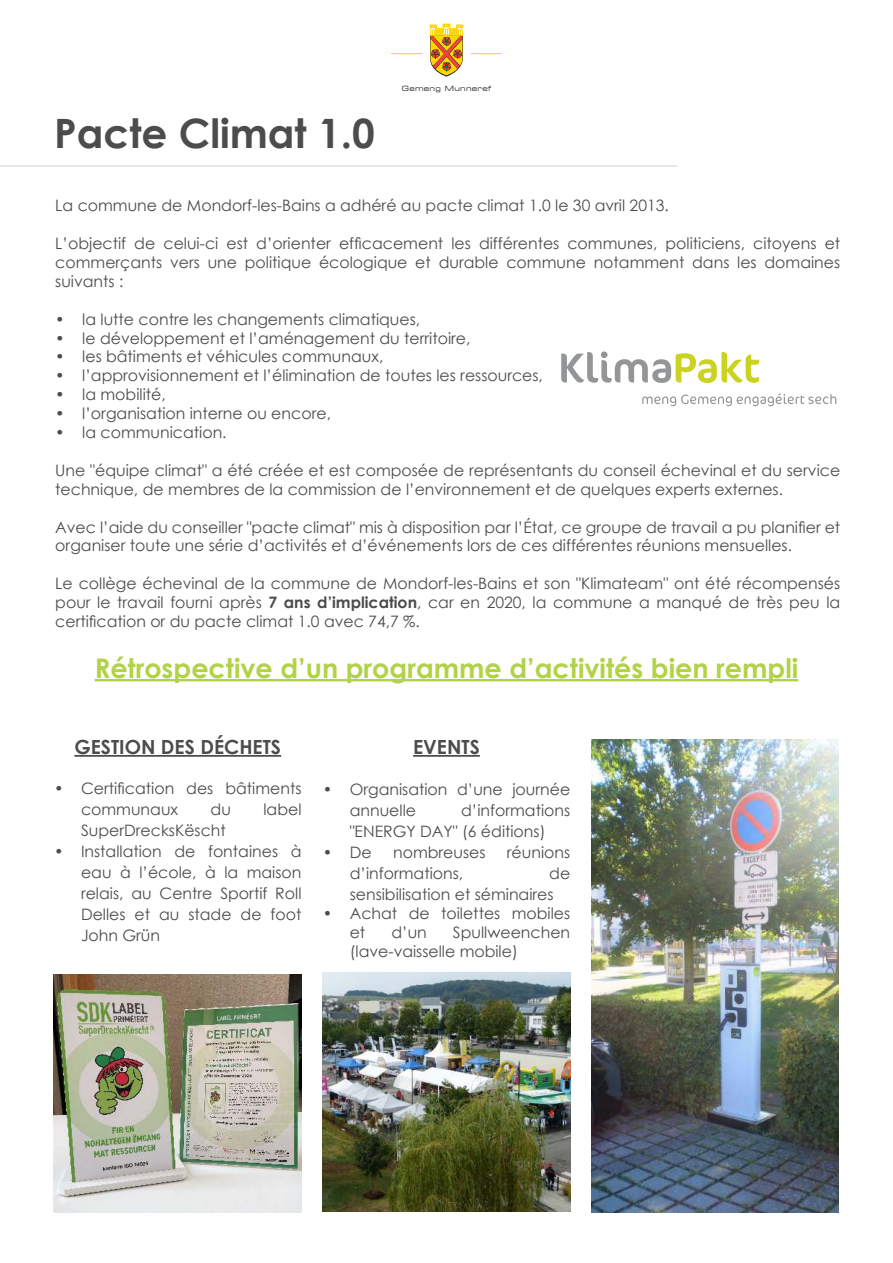
<style>
.page{position:relative;width:893px;height:1263px;background:#fff}
.page>*{position:absolute;margin:0;border:0;box-sizing:border-box;transform-origin:0 0}
.t1{font:700 40.5px "Century Gothic";color:#4c4c4e}
.t2{font:700 27px "Century Gothic";color:#b1d249}
.t3{font:700 19.5px "Century Gothic";color:#4c4c4e}
.t4{font:15.75px/18.9px "Century Gothic";color:#4c4c4e}
.t5{font:expanded 7.05px "Square 721 BT";letter-spacing:.05em;color:#221f1f}
.s1{font-weight:700}
</style>
<div class="page">
<hr style="left:74px;top:755px;width:207px;height:2px;background:#4c4c4e">
<img style="left:591px;top:739px;width:248px;height:473px">
<hr style="left:95px;top:679px;width:703px;height:2px;background:#b1d249">
<hr style="left:413px;top:755px;width:67px;height:2px;background:#4c4c4e">
<hr style="left:0;top:165px;width:677px;height:2px;background:#dddee0">
<img style="left:53px;top:974px;width:248px;height:238px">
<img style="left:322px;top:972px;width:248px;height:239px">
<svg style="left:642px;top:393px;width:194px;height:13px"></svg>
<svg style="left:561px;top:351px;width:198px;height:32px"></svg>
<hr style="left:391px;top:53px;width:31px;height:1px;background:#ffd600">
<hr style="left:471px;top:53px;width:31px;height:1px;background:#ffd600">
<svg style="left:430px;top:24px;width:33px;height:53px;background:#dda640"></svg>
<h1 class="t1" style="left:54px;top:115px;width:322px">Pacte Climat 1.0</h1>
<p class="t5" style="left:402px;top:86px;width:91px">Gemeng Munneref</p>
<p class="t4" style="left:55px;top:197px;width:615px">La commune de Mondorf-les-Bains a adhéré au pacte climat 1.0 le 30 avril 2013.</p>
<p class="t4" style="left:55px;top:234px;width:786px;text-align:justify">L’objectif de celui-ci est d’orienter efficacement les différentes communes, politiciens, citoyens et commerçants vers une politique écologique et durable commune notamment dans les domaines suivants :</p>
<p class="t4" style="left:55px;top:311px;width:366px">• la lutte contre les changements climatiques,</p>
<p class="t4" style="left:55px;top:330px;width:417px">• le développement et l’aménagement du territoire,</p>
<p class="t4" style="left:55px;top:348px;width:330px">• les bâtiments et véhicules communaux,</p>
<p class="t4" style="left:55px;top:367px;width:489px">• l’approvisionnement et l’élimination de toutes les ressources,</p>
<p class="t4" style="left:55px;top:386px;width:112px">• la mobilité,</p>
<p class="t4" style="left:55px;top:405px;width:277px">• l’organisation interne ou encore,</p>
<p class="t4" style="left:55px;top:424px;width:173px">• la communication.</p>
<p class="t4" style="left:55px;top:462px;width:786px">Une "équipe climat" a été créée et est composée de représentants du conseil échevinal et du service technique, de membres de la commission de l’environnement et de quelques experts externes.</p>
<p class="t4" style="left:55px;top:517px;width:786px">Avec l’aide du conseiller "pacte climat" mis à disposition par l’État, ce groupe de travail a pu planifier et organiser toute une série d’activités et d’événements lors de ces différentes réunions mensuelles.</p>
<p class="t4" style="left:55px;top:575px;width:786px;text-align:justify">Le collège échevinal de la commune de Mondorf-les-Bains et son "Klimateam" ont été récompensés pour le travail fourni après <span class="s1">7 ans d’implication</span>, car en 2020, la commune a manqué de très peu la certification or du pacte climat 1.0 avec 74,7 %.</p>
<h2 class="t2" style="left:95px;top:655px;width:705px">Rétrospective d’un programme d’activités bien rempli</h2>
<p class="t3" style="left:74px;top:738px;width:208px">GESTION DES DÉCHETS</p>
<p class="t4" style="left:81px;top:779px;width:222px;line-height:21px;text-indent:-27px">• Certification des bâtiments communaux</p>
<p class="t4" style="left:211px;top:801px;width:22px">du</p>
<p class="t4" style="left:263px;top:801px;width:40px">label</p>
<p class="t4" style="left:81px;top:822px;width:146px">SuperDrecksKëscht</p>
<p class="t4" style="left:81px;top:842px;width:222px;line-height:21px;text-align:justify;text-indent:-27px">• Installation de fontaines à eau à l’école, à la maison relais, au Centre Sportif Roll Delles et au stade de foot John Grün</p>
<p class="t3" style="left:413px;top:738px;width:68px">EVENTS</p>
<p class="t4" style="left:350px;top:780px;width:222px;line-height:21px;text-indent:-27px">• Organisation d’une journée annuelle</p>
<p class="t4" style="left:350px;top:801px;width:222px;line-height:21px;text-indent:111px">d’informations "ENERGY DAY" (6 éditions)</p>
<p class="t4" style="left:323px;top:844px;width:50px">• De</p>
<p class="t4" style="left:393px;top:844px;width:94px">nombreuses</p>
<p class="t4" style="left:507px;top:844px;width:65px">réunions</p>
<p class="t4" style="left:350px;top:863px;width:115px">d’informations,</p>
<p class="t4" style="left:350px;top:862px;width:222px;line-height:21px;text-indent:199px">de sensibilisation et séminaires</p>
<p class="t4" style="left:350px;top:905px;width:222px;text-indent:-27px">• Achat de toilettes mobiles et</p>
<p class="t4" style="left:350px;top:924px;width:222px;text-indent:103px">Spullweenchen (lave-vaisselle mobile)</p>
<p class="t4" style="left:391px;top:924px;width:37px">d’un</p>
</div>
